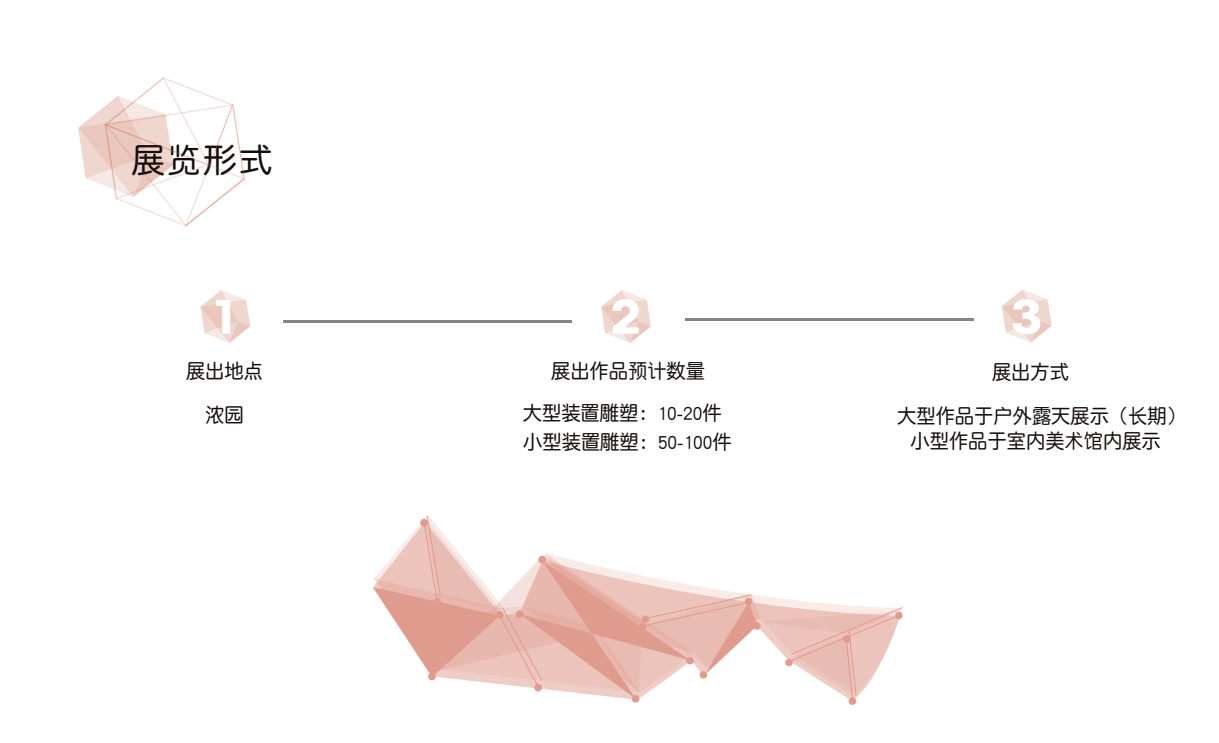
<style>
.page{position:relative;width:1219px;height:743px;background:#fff}
.page>*{position:absolute;margin:0;border:0;box-sizing:border-box;transform-origin:0 0}
.t1{font:700 condensed 45.75px "ITC Avant Garde Std";color:#fff;scale:1.25 1}
.t2{font:33.75px "Qing Yuan";color:#130d0c}
.t3{font:20px "Qing Yuan";color:#130d0c;scale:.96 1}
</style>
<div class="page">
<svg style="left:78px;top:77px;width:167px;height:150px"></svg>
<svg style="left:200px;top:290px;width:50px;height:53px"></svg>
<svg style="left:601px;top:290px;width:50px;height:53px"></svg>
<svg style="left:1002px;top:289px;width:50px;height:53px"></svg>
<hr style="left:283px;top:320px;width:289px;height:2px;background:#3c302c">
<hr style="left:685px;top:318px;width:289px;height:3px;background:#3c302c">
<svg style="left:373px;top:516px;width:530px;height:189px"></svg>
<h2 class="t2" style="left:131px;top:143px;width:143px">展览形式</h2>
<h1 class="t1" style="left:209px;top:288px;width:27px">1</h1>
<h1 class="t1" style="left:610px;top:288px;width:27px">2</h1>
<h1 class="t1" style="left:1011px;top:288px;width:27px">3</h1>
<p class="t3" style="left:186px;top:360px;width:82px">展出地点</p>
<p class="t3" style="left:551px;top:361px;width:162px">展出作品预计数量</p>
<p class="t3" style="left:992px;top:362px;width:82px">展出方式</p>
<p class="t3" style="left:205px;top:405px;width:42px">浓园</p>
<p class="t3" style="left:523px;top:403px;width:209px">大型装置雕塑：10-20件</p>
<p class="t3" style="left:897px;top:405px;width:302px">大型作品于户外露天展示（长期）</p>
<p class="t3" style="left:523px;top:432px;width:219px">小型装置雕塑：50-100件</p>
<p class="t3" style="left:910px;top:430px;width:262px">小型作品于室内美术馆内展示</p>
</div>
